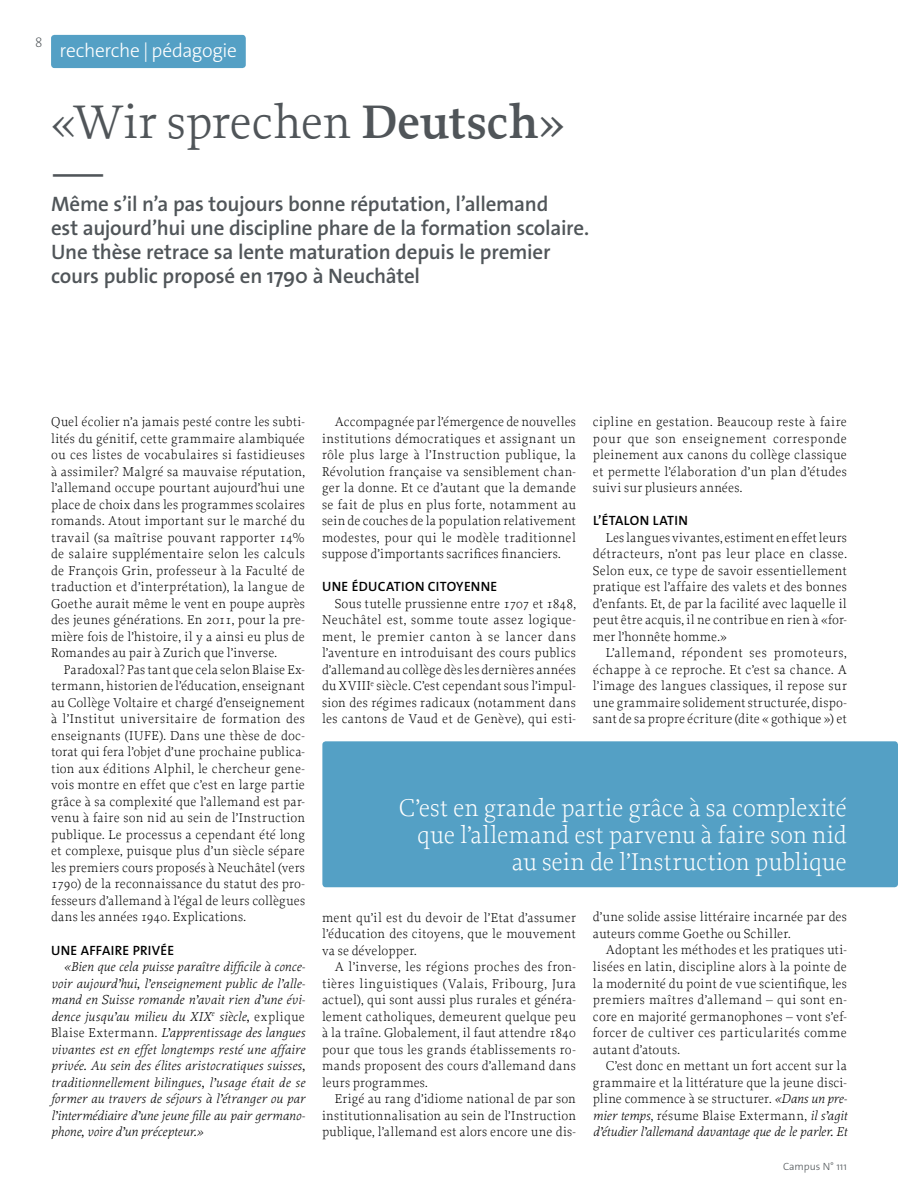
<style>
.page{position:relative;width:898px;height:1204px;background:#fff}
.page>*{position:absolute;margin:0;border:0;box-sizing:border-box;transform-origin:0 0}
.t1{font:49.5px/49.5px "Proforma";letter-spacing:-.005em;color:#505559}
.t2{font:300 25.5px/27px "Proforma";color:#fff;text-align:right}
.t3{font:600 21px/24px "The Sans Os F";letter-spacing:-.01em;color:#505559}
.t4{font:300 19.5px "The Sans Os F";letter-spacing:-.015em;color:#fff}
.t5{font:300 13.5px/16.5px "Proforma";letter-spacing:.015em;color:#000;text-align:justify}
.t6{font:italic 300 13.5px/16.5px "Proforma";letter-spacing:.005em;color:#000;text-align:justify}
.t7{font:600 13.5px "The Sans Os F";letter-spacing:.02em;color:#000}
.t8{font:200 13.5px "The Sans Os F";color:#505559}
.t9{font:300 10.5px "The Sans Os F";color:#505559}
.s1{font-weight:600}
.s2{font-weight:500;font-style:italic}
.s3{font-style:normal}
.s4{font-style:italic}
</style>
<div class="page">
<div style="left:51px;top:35px;width:195px;height:33px;background:#54a0c5;border-radius:3px"></div>
<div style="left:322px;top:741px;width:575px;height:146px;background:#54a0c5;border-radius:3px"></div>
<p class="t8" style="left:35px;top:34px;width:9px">8</p>
<h3 class="t4" style="left:60px;top:38px;width:179px">recherche | pédagogie</h3>
<h1 class="t1" style="left:51px;top:96px;width:514px">«Wir sprechen <span class="s1">Deutsch» </span><span class="s2">—</span></h1>
<h3 class="t3" style="left:51px;top:192px;width:539px">Même s’il n’a pas toujours bonne réputation, l’allemand<br>est aujourd’hui une discipline phare de la formation scolaire.<br>Une thèse retrace sa lente maturation depuis le premier cours public proposé en 1790 à Neuchâtel</h3>
<p class="t5" style="left:51px;top:413px;width:255px">Quel écolier n’a jamais pesté contre les subti&shy;lités du génitif, cette grammaire alambiquée ou ces listes de vocabulaires si fastidieuses à assimiler? Malgré sa mauvaise réputation, l’allemand occupe pourtant aujourd’hui une place de choix dans les programmes scolaires romands. Atout important sur le marché du travail (sa maîtrise pouvant rapporter 14% de salaire supplémentaire selon les calculs de François Grin, professeur à la Faculté de traduction et d’interprétation), la langue de Goethe aurait même le vent en poupe auprès des jeunes générations. En 2011, pour la pre&shy;mière fois de l’histoire, il y a ainsi eu plus de Romandes au pair à Zurich que l’inverse.</p>
<p class="t5" style="left:51px;top:661px;width:255px;text-indent:13px">Paradoxal? Pas tant que cela selon Blaise Ex&shy;termann, historien de l’éducation, enseignant au Collège Voltaire et chargé d’enseignement à l’Institut universitaire de formation des enseignants (IUFE). Dans une thèse de doc&shy;torat qui fera l’objet d’une prochaine publica&shy;tion aux éditions Alphil, le chercheur gene&shy;vois montre en effet que c’est en large partie grâce à sa complexité que l’allemand est par&shy;venu à faire son nid au sein de l’Instruction publique. Le processus a cependant été long et complexe, puisque plus d’un siècle sépare les premiers cours proposés à Neuchâtel (vers 1790) de la reconnaissance du statut des pro&shy;fesseurs d’allemand à l’égal de leurs collègues dans les années 1940. Explications.</p>
<p class="t7" style="left:51px;top:941px;width:10px">une</p>
<p class="t7" style="left:81px;top:941px;width:8px">affaire</p>
<p class="t7" style="left:133px;top:941px;width:8px">priv</p>
<p class="t7" style="left:160px;top:941px;width:13px">ée</p>
<p class="t6" style="left:51px;top:957px;width:255px;text-indent:13px">«Bien que cela puisse paraître difficile à conce&shy;voir aujourd’hui, l’enseignement public de l’alle&shy;mand en Suisse romande n’avait rien d’une évi&shy;dence jusqu’au milieu du XIX<sup>e</sup> siècle, <span class="s3">explique Blaise Extermann.</span> L’apprentissage des langues vivantes est en effet longtemps resté une affaire privée. Au sein des élites aristocratiques suisses, traditionnellement bilingues, l’usage était de se former au travers de séjours à l’étranger ou par l’intermédiaire d’une jeune fille au pair germano&shy;phone, voire d’un précepteur.»</p>
<p class="t5" style="left:322px;top:413px;width:255px;text-indent:13px">Accompagnée par l’émergence de nouvelles institutions démocratiques et assignant un rôle plus large à l’Instruction publique, la Révolution française va sensiblement chan&shy;ger la donne. Et ce d’autant que la demande se fait de plus en plus forte, notamment au sein de couches de la population relativement modestes, pour qui le modèle traditionnel suppose d’importants sacrifices financiers.</p>
<p class="t7" style="left:322px;top:578px;width:10px">une</p>
<p class="t7" style="left:351px;top:578px;width:16px">éducation</p>
<p class="t7" style="left:428px;top:578px;width:8px">cito</p>
<p class="t7" style="left:456px;top:578px;width:17px">yenne</p>
<p class="t5" style="left:322px;top:595px;width:255px;text-indent:13px">Sous tutelle prussienne entre 1707 et 1848, Neuchâtel est, somme toute assez logique&shy;ment, le premier canton à se lancer dans l’aventure en introduisant des cours publics d’allemand au collège dès les dernières années du XVIII<sup>e</sup> siècle. C’est cependant sous l’impul&shy;sion des régimes radicaux (notamment dans les cantons de Vaud et de Genève), qui esti-</p>
<p class="t5" style="left:592px;top:413px;width:255px">cipline en gestation. Beaucoup reste à faire pour que son enseignement corresponde pleinement aux canons du collège classique et permette l’élaboration d’un plan d’études suivi sur plusieurs années.</p>
<p class="t7" style="left:593px;top:512px;width:25px">l’étalon</p>
<p class="t7" style="left:652px;top:512px;width:8px">latin</p>
<p class="t5" style="left:592px;top:529px;width:255px;text-indent:13px">Les langues vivantes, estiment en effet leurs détracteurs, n’ont pas leur place en classe.<br>Selon eux, ce type de savoir essentiellement pratique est l’affaire des valets et des bonnes d’enfants. Et, de par la facilité avec laquelle il peut être acquis, il ne contribue en rien à «for&shy;mer l’honnête homme.»</p>
<p class="t5" style="left:592px;top:644px;width:255px;text-indent:13px">L’allemand, répondent ses promoteurs, échappe à ce reproche. Et c’est sa chance. A l’image des langues classiques, il repose sur une grammaire solidement structurée, dispo&shy;sant de sa propre écriture (dite « gothique ») et</p>
<h2 class="t2" style="left:398px;top:794px;width:449px">C’est en grande partie grâce à sa complexité que l’allemand est parvenu à faire son nid au sein de l’Instruction publique</h2>
<p class="t5" style="left:322px;top:908px;width:255px">ment qu’il est du devoir de l’Etat d’assumer l’éducation des citoyens, que le mouvement va se développer.</p>
<p class="t5" style="left:322px;top:958px;width:255px;text-indent:13px">A l’inverse, les régions proches des fron&shy;tières linguistiques (Valais, Fribourg, Jura actuel), qui sont aussi plus rurales et généra&shy;lement catholiques, demeurent quelque peu à la traîne. Globalement, il faut attendre 1840 pour que tous les grands établissements ro&shy;mands proposent des cours d’allemand dans leurs programmes.</p>
<p class="t5" style="left:322px;top:1090px;width:255px;text-indent:13px">Erigé au rang d’idiome national de par son institutionnalisation au sein de l’Instruction publique, l’allemand est alors encore une dis-</p>
<p class="t5" style="left:592px;top:908px;width:255px">d’une solide assise littéraire incarnée par des auteurs comme Goethe ou Schiller.</p>
<p class="t5" style="left:592px;top:941px;width:255px;text-indent:13px">Adoptant les méthodes et les pratiques uti&shy;lisées en latin, discipline alors à la pointe de la modernité du point de vue scientifique, les premiers maîtres d’allemand – qui sont en&shy;core en majorité germanophones – vont s’ef&shy;forcer de cultiver ces particularités comme autant d’atouts.</p>
<p class="t5" style="left:592px;top:1057px;width:255px;text-indent:13px">C’est donc en mettant un fort accent sur la grammaire et la littérature que la jeune disci&shy;pline commence à se structurer. <span class="s4">«Dans un pre&shy;mier temps</span>, résume Blaise Extermann, <span class="s4">il s’agit d’étudier l’allemand davantage que de le parler. Et</span></p>
<p class="t9" style="left:782px;top:1159px;width:65px">Campus N° 111</p>
</div>
